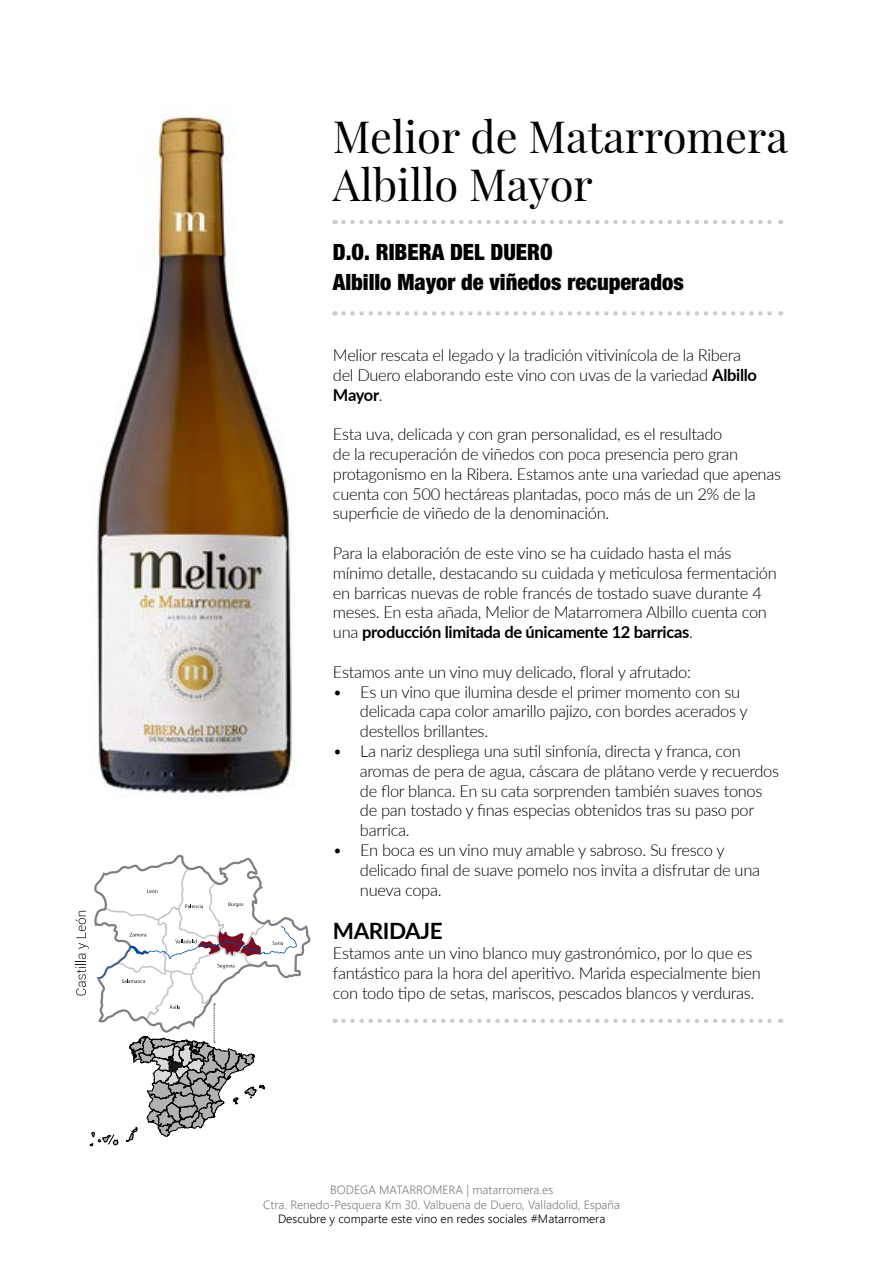
<style>
.page{position:relative;width:893px;height:1263px;background:#fff}
.page>*{position:absolute;margin:0;border:0;box-sizing:border-box;transform-origin:0 0}
.t1{font:43.5px/48px "Playfair Display";color:#000}
.t2{font:900 condensed 22.5px/30px "Helvetica Neue";color:#000}
.t3{font:700 22.5px "Lato";letter-spacing:-.02em;color:#000}
.t4{font:300 16.5px/19.8px "Lato";letter-spacing:-.02em;color:#000}
.t5{font:12px/14.4px "Webly Sleek UI Semilight";color:#808082;text-align:center}
.t6{font:12px "Webly Sleek UI Semilight";color:#000}
.s1{font-weight:700}
</style>
<div class="page">
<img style="left:96px;top:115px;width:198px;height:683px">
<svg style="left:76px;top:855px;width:235px;height:291px"></svg>
<svg style="left:343px;top:220px;width:438px;height:4px"></svg>
<svg style="left:343px;top:311px;width:438px;height:5px"></svg>
<svg style="left:343px;top:1019px;width:438px;height:4px"></svg>
<h1 class="t1" style="left:333px;top:109px;width:457px">Melior de Matarromera<br>Albillo Mayor</h1>
<h2 class="t2" style="left:333px;top:236px;width:352px">D.O. RIBERA DEL DUERO<br>Albillo Mayor de viñedos recuperados</h2>
<p class="t4" style="left:333px;top:345px;width:426px">Melior rescata el legado y la tradición vitivinícola de la Ribera del Duero elaborando este vino con uvas de la variedad <span class="s1">Albillo<br>Mayor</span>.</p>
<p class="t4" style="left:333px;top:424px;width:450px">Esta uva, delicada y con gran personalidad, es el resultado<br>de la recuperación de viñedos con poca presencia pero gran protagonismo en la Ribera. Estamos ante una variedad que apenas cuenta con 500 hectáreas plantadas, poco más de un 2% de la superficie de viñedo de la denominación.</p>
<p class="t4" style="left:333px;top:543px;width:445px">Para la elaboración de este vino se ha cuidado hasta el más mínimo detalle, destacando su cuidada y meticulosa fermentación en barricas nuevas de roble francés de tostado suave durante 4 meses. En esta añada, Melior de Matarromera Albillo cuenta con una <span class="s1">producción limitada de únicamente 12 barricas</span>.</p>
<p class="t4" style="left:333px;top:661px;width:360px">Estamos ante un vino muy delicado, floral y afrutado:</p>
<p class="t4" style="left:360px;top:681px;width:389px;text-indent:-27px">• Es un vino que ilumina desde el primer momento con su delicada capa color amarillo pajizo, con bordes acerados y destellos brillantes.</p>
<p class="t4" style="left:360px;top:741px;width:421px;text-indent:-27px">• La nariz despliega una sutil sinfonía, directa y franca, con aromas de pera de agua, cáscara de plátano verde y recuerdos de flor blanca. En su cata sorprenden también suaves tonos de pan tostado y finas especias obtenidos tras su paso por barrica.</p>
<p class="t4" style="left:360px;top:840px;width:402px;text-indent:-27px">• En boca es un vino muy amable y sabroso. Su fresco y delicado final de suave pomelo nos invita a disfrutar de una nueva copa.</p>
<h2 class="t3" style="left:333px;top:915px;width:111px">MARIDAJE</h2>
<p class="t4" style="left:333px;top:943px;width:429px">Estamos ante un vino blanco muy gastronómico, por lo que es fantástico para la hora del aperitivo. Marida especialmente bien con todo tipo de setas, mariscos, pescados blancos y verduras.</p>
<p class="t5" style="left:263px;top:1182px;width:359px">BODEGA MATARROMERA | matarromera.es<br>Ctra. Renedo-Pesquera Km 30. Valbuena de Duero, Valladolid, España</p>
<p class="t6" style="left:278px;top:1209px;width:329px">Descubre y comparte este vino en redes sociales #Matarromera</p>
</div>
